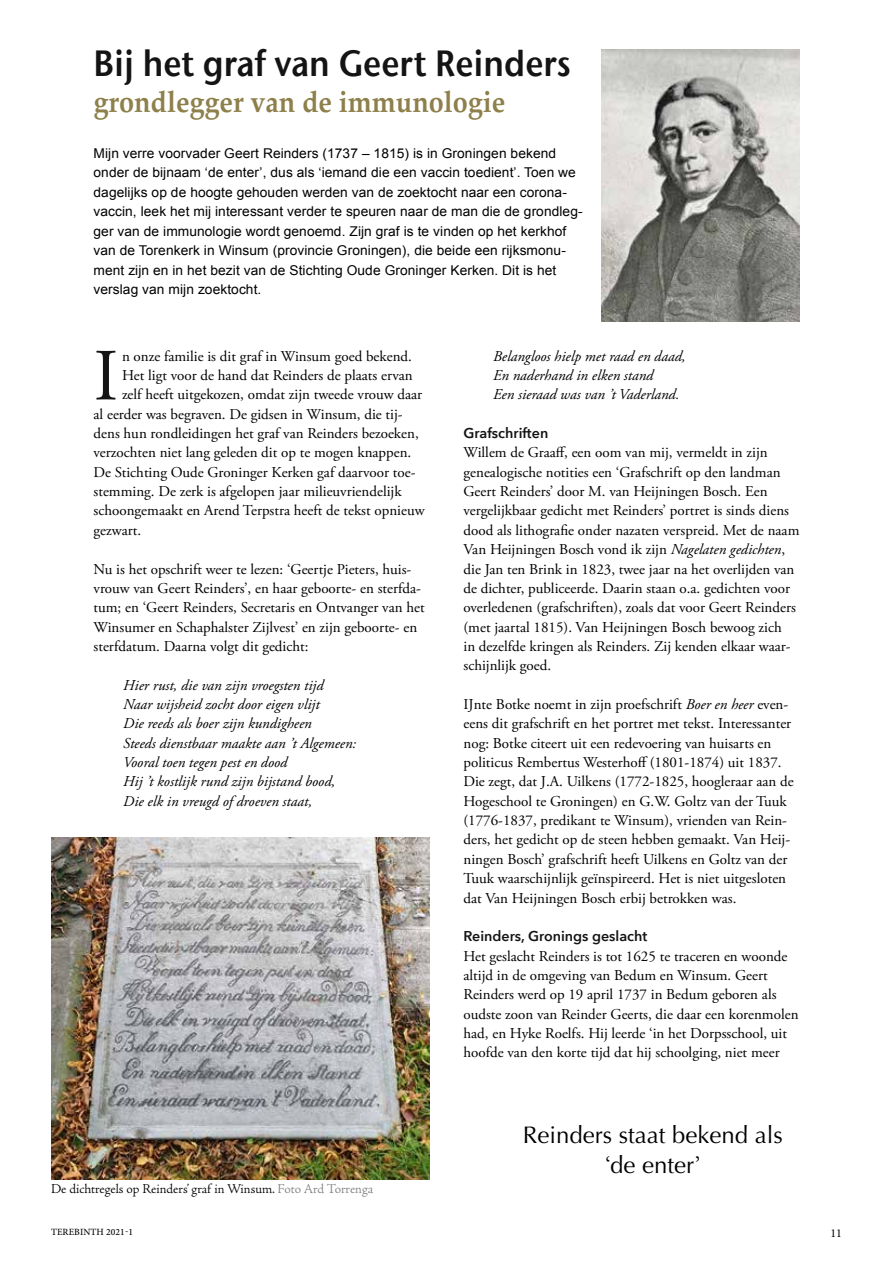
<style>
.page{position:relative;width:893px;height:1263px;background:#fff}
.page>*{position:absolute;margin:0;border:0;box-sizing:border-box;transform-origin:0 0}
.t1{font:73.35px "Adobe Garamond Pro";color:#141415}
.t2{font:36.3px "Stone Sans ITC Semi";color:#141415;scale:.91 1}
.t3{font:700 30px "Palatino";color:#8d804a;scale:.9 1}
.t4{font:24px/30px "Optima";color:#000;text-align:center}
.t5{font:15px/19.4px "Adobe Garamond Pro";color:#000}
.t6{font:italic 15px/19.4px "Adobe Garamond Pro";color:#000}
.t7{font:600 14.25px "Avenir Next";color:#141415}
.t8{font:13.5px/19.5px "Arial";letter-spacing:.005em;color:#000}
.t9{font:300 13.5px "Adobe Jenson Pro";letter-spacing:-.005em;color:#000}
.t10{font:12px "Minion Pro";color:#000}
.t11{font:500 9.6px "Minion Pro";letter-spacing:.01em;color:#000}
.s1{color:#818181}
.s2{font-style:italic}
.s3{font-family:"Adobe Garamond Pro"}
</style>
<div class="page">
<img style="left:602px;top:49px;width:197px;height:273px">
<img style="left:51px;top:838px;width:378px;height:341px">
<h2 class="t2" style="left:94px;top:41px;width:526px">Bij het graf van Geert Reinders</h2>
<h3 class="t3" style="left:94px;top:76px;width:459px">grondlegger van de immunologie</h3>
<p class="t8" style="left:94px;top:143px;width:491px">Mijn verre voorvader Geert Reinders (1737 – 1815) is in Groningen bekend onder de bijnaam ‘de enter’, dus als ‘iemand die een vaccin toedient’. Toen we dagelijks op de hoogte gehouden werden van de zoektocht naar een corona&shy;vaccin, leek het mij interessant verder te speuren naar de man die de grondleg&shy;ger van de immunologie wordt genoemd. Zijn graf is te vinden op het kerkhof van de Torenkerk in Winsum (provincie Groningen), die beide een rijksmonu&shy;ment zijn en in het bezit van de Stichting Oude Groninger Kerken. Dit is het verslag van mijn zoektocht.</p>
<h1 class="t1" style="left:94px;top:332px;width:26px">I</h1>
<p class="t5" style="left:122px;top:347px;width:291px">n onze familie is dit graf in Winsum goed bekend.</p>
<p class="t5" style="left:122px;top:366px;width:292px">Het ligt voor de hand dat Reinders de plaats ervan</p>
<p class="t5" style="left:122px;top:385px;width:302px">zelf heeft uitgekozen, omdat zijn tweede vrouw daar</p>
<p class="t5" style="left:94px;top:405px;width:311px">al eerder was begraven. De gidsen in Winsum, die tij-</p>
<p class="t5" style="left:94px;top:424px;width:327px">dens hun rondleidingen het graf van Reinders bezoeken,</p>
<p class="t5" style="left:94px;top:443px;width:319px">verzochten niet lang geleden dit op te mogen knappen.</p>
<p class="t5" style="left:94px;top:463px;width:323px">De Stichting Oude Groninger Kerken gaf daarvoor toe-</p>
<p class="t5" style="left:94px;top:482px;width:310px">stemming. De zerk is afgelopen jaar milieuvriendelijk</p>
<p class="t5" style="left:94px;top:502px;width:333px">schoongemaakt en Arend Terpstra heeft de tekst opnieuw</p>
<p class="t5" style="left:94px;top:521px;width:49px">gezwart.</p>
<p class="t5" style="left:94px;top:560px;width:333px">Nu is het opschrift weer te lezen: ‘Geertje Pieters, huis&shy;vrouw van Geert Reinders’, en haar geboorte- en sterfda&shy;tum; en ‘Geert Reinders, Secretaris en Ontvanger van het Winsumer en Schaphalster Zijlvest’ en zijn geboorte- en sterfdatum. Daarna volgt dit gedicht:</p>
<p class="t6" style="left:123px;top:676px;width:235px">Hier rust, die van zijn vroegsten tijd<br>Naar wijsheid zocht door eigen vlijt<br>Die reeds als boer zijn kundigheen<br>Steeds dienstbaar maakte aan ’t Algemeen:<br>Vooral toen tegen pest en dood<br>Hij ’t kostlijk rund zijn bijstand bood, Die elk in vreugd of droeven staat,</p>
<p class="t9" style="left:51px;top:1181px;width:324px">De dichtregels op Reinders’ graf in Winsum. <span class="s1">Foto Ard Torrenga</span></p>
<p class="t11" style="left:51px;top:1225px;width:83px">TEREBINTH 2021-1</p>
<p class="t6" style="left:493px;top:347px;width:194px">Belangloos hielp met raad en daad,<br>En naderhand in elken stand<br>Een sieraad was van ’t Vaderland.</p>
<p class="t7" style="left:463px;top:421px;width:86px">Grafschriften</p>
<p class="t5" style="left:463px;top:443px;width:337px">Willem de Graaff, een oom van mij, vermeldt in zijn genealogische notities een ‘Grafschrift op den landman Geert Reinders’ door M. van Heijningen Bosch. Een vergelijkbaar gedicht met Reinders’ portret is sinds diens dood als lithografie onder nazaten verspreid. Met de naam Van Heijningen Bosch vond ik zijn <span class="s2">Nagelaten gedichten</span>, die Jan ten Brink in 1823, twee jaar na het overlijden van de dichter, publiceerde. Daarin staan o.a. gedichten voor overledenen (grafschriften), zoals dat voor Geert Reinders (met jaartal 1815). Van Heijningen Bosch bewoog zich<br>in dezelfde kringen als Reinders. Zij kenden elkaar waar&shy;schijnlijk goed.</p>
<p class="t5" style="left:463px;top:695px;width:332px">IJnte Botke noemt in zijn proefschrift <span class="s2">Boer en heer</span> even&shy;eens dit grafschrift en het portret met tekst. Interessanter nog: Botke citeert uit een redevoering van huisarts en politicus Rembertus Westerhoff (1801-1874) uit 1837.<br>Die zegt, dat J.A. Uilkens (1772-1825, hoogleraar aan de Hogeschool te Groningen) en G.W. Goltz van der Tuuk (1776-1837, predikant te Winsum), vrienden van Rein&shy;ders, het gedicht op de steen hebben gemaakt. Van Heij&shy;ningen Bosch’ grafschrift heeft Uilkens en Goltz van der Tuuk waarschijnlijk geïnspireerd. Het is niet uitgesloten dat Van Heijningen Bosch erbij betrokken was.</p>
<p class="t7" style="left:463px;top:924px;width:185px">Reinders, Gronings geslacht</p>
<p class="t5" style="left:463px;top:947px;width:337px">Het geslacht Reinders is tot 1625 te traceren en woonde altijd in de omgeving van Bedum en Winsum. Geert Reinders werd op 19 april 1737 in Bedum geboren als oudste zoon van Reinder Geerts, die daar een korenmolen had, en Hyke Roelfs. Hij leerde ‘in het Dorpsschool, uit hoofde van den korte tijd dat hij schoolging, niet meer</p>
<h3 class="t4" style="left:523px;top:1120px;width:262px">Reinders staat bekend als <span class="s3">‘</span>de enter<span class="s3">’</span></h3>
<p class="t10" style="left:830px;top:1225px;width:13px">11</p>
</div>
